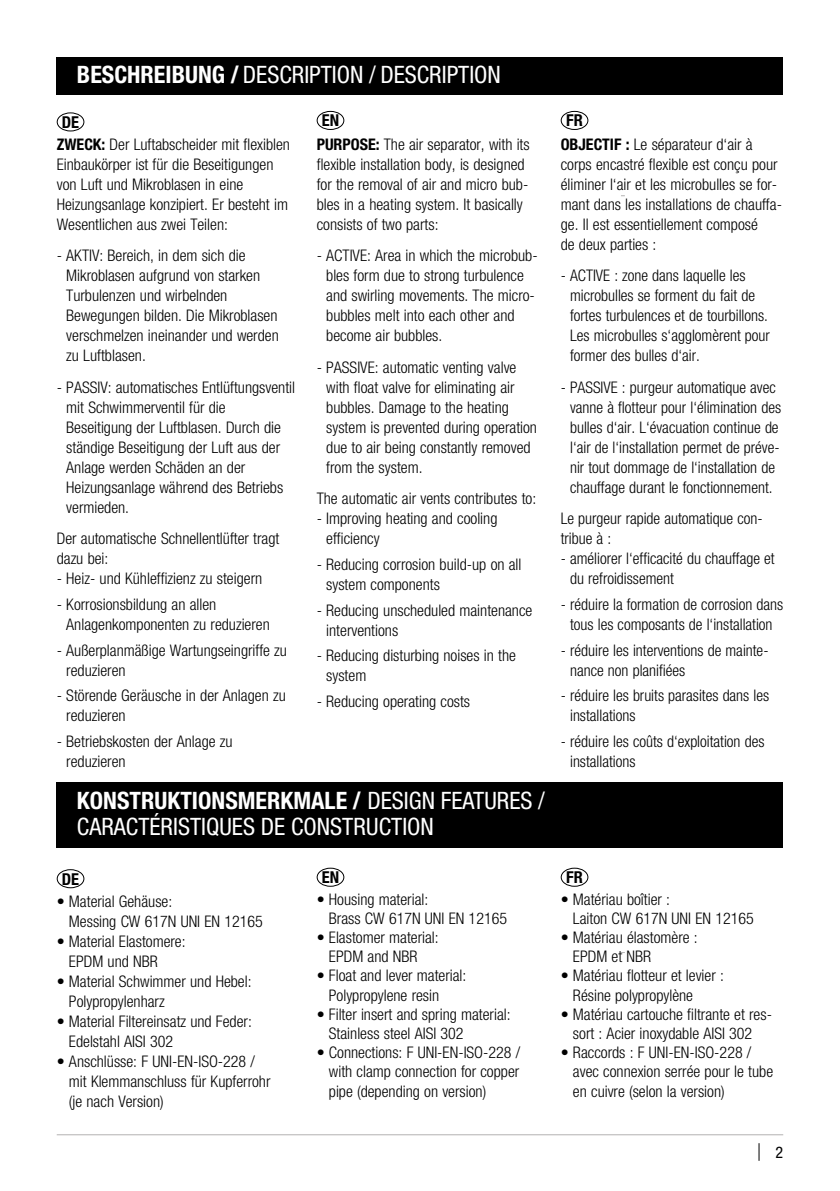
<style>
.page{position:relative;width:840px;height:1191px;background:#fff}
.page>*{position:absolute;margin:0;border:0;box-sizing:border-box;transform-origin:0 0}
.t1{font:condensed 24px "Helvetica Neue LT Pro";color:#fff}
.t2{font:700 condensed 24px "Helvetica Neue LT Pro";color:#fff}
.t3{font:700 condensed 16.4px "Helvetica Neue LT Pro";color:#000}
.t4{font:300 condensed 16px/20px "Helvetica Neue LT Pro";color:#000}
.t5{font:condensed 16px "Helvetica Neue LT Pro";color:#000}
.s1{font-weight:700}
.s2{font-weight:400}
</style>
<div class="page">
<svg style="left:758px;top:1143px;width:1px;height:17px"></svg>
<hr style="left:57px;top:1134px;width:725px;height:1px;background:#b3b2b2">
<div style="left:57px;top:57px;width:725px;height:37px;background:#000"></div>
<div style="left:57px;top:782px;width:725px;height:66px;background:#000"></div>
<div style="left:57px;top:869px;width:27px;height:19px;border:1px solid #000;border-radius:50%"></div>
<div style="left:57px;top:112px;width:27px;height:19px;border:1px solid #000;border-radius:50%"></div>
<div style="left:560px;top:867px;width:28px;height:19px;border:1px solid #000;border-radius:50%"></div>
<div style="left:560px;top:111px;width:28px;height:19px;border:1px solid #000;border-radius:50%"></div>
<div style="left:316px;top:867px;width:28px;height:19px;border:1px solid #000;border-radius:50%"></div>
<div style="left:316px;top:111px;width:28px;height:19px;border:1px solid #000;border-radius:50%"></div>
<h1 class="t1" style="left:77px;top:60px;width:425px"><span class="s1">BESCHREIBUNG /</span> DESCRIPTION / DESCRIPTION</h1>
<p class="t3" style="left:62px;top:112px;width:19px">DE</p>
<p class="t4" style="left:57px;top:134px;width:235px"><span class="s1">ZWECK:</span> Der Luftabscheider mit flexiblen Einbaukörper ist für die Beseitigungen von Luft und Mikroblasen in eine Heizungsanlage konzipiert. Er besteht im Wesentlichen aus zwei Teilen:</p>
<p class="t4" style="left:66px;top:246px;width:214px;text-indent:-10px">- AKTIV: Bereich, in dem sich die<br>Mikroblasen aufgrund von starken<br>Turbulenzen und wirbelnden<br>Bewegungen bilden. Die Mikroblasen verschmelzen ineinander und werden zu Luftblasen.</p>
<p class="t4" style="left:66px;top:377px;width:230px;text-indent:-10px">- PASSIV: automatisches Entlüftungsventil mit Schwimmerventil für die<br>Beseitigung der Luftblasen. Durch die ständige Beseitigung der Luft aus der<br>Anlage werden Schäden an der<br>Heizungsanlage während des Betriebs vermieden.</p>
<p class="t4" style="left:57px;top:528px;width:224px">Der automatische Schnellentlüfter tragt dazu bei:</p>
<p class="t4" style="left:57px;top:568px;width:207px">- Heiz- und Kühleffizienz zu steigern</p>
<p class="t4" style="left:66px;top:594px;width:205px;text-indent:-10px">- Korrosionsbildung an allen<br>Anlagenkomponenten zu reduzieren</p>
<p class="t4" style="left:66px;top:640px;width:222px;text-indent:-10px">- Außerplanmäßige Wartungseingriffe zu reduzieren</p>
<p class="t4" style="left:66px;top:685px;width:221px;text-indent:-10px">- Störende Geräusche in der Anlagen zu reduzieren</p>
<p class="t4" style="left:66px;top:731px;width:168px;text-indent:-10px">- Betriebskosten der Anlage zu reduzieren</p>
<p class="t3" style="left:321px;top:111px;width:19px">EN</p>
<p class="t4" style="left:316px;top:134px;width:214px"><span class="s1">PURPOSE:</span> The air separator, with its flexible installation body, is designed for the removal of air and micro bub&shy;bles in a heating system. It basically consists of two parts:</p>
<p class="t4" style="left:326px;top:246px;width:213px;text-indent:-10px">- ACTIVE: Area in which the microbub&shy;bles form due to strong turbulence and swirling movements. The micro&shy;bubbles melt into each other and become air bubbles.</p>
<p class="t4" style="left:326px;top:357px;width:212px;text-indent:-10px">- PASSIVE: automatic venting valve with float valve for eliminating air bubbles. Damage to the heating system is prevented during operation due to air being constantly removed from the system.</p>
<p class="t4" style="left:316px;top:488px;width:221px">The automatic air vents contributes to:</p>
<p class="t4" style="left:326px;top:508px;width:173px;text-indent:-10px">- Improving heating and cooling efficiency</p>
<p class="t4" style="left:326px;top:554px;width:197px;text-indent:-10px">- Reducing corrosion build-up on all system components</p>
<p class="t4" style="left:326px;top:600px;width:207px;text-indent:-10px">- Reducing unscheduled maintenance interventions</p>
<p class="t4" style="left:326px;top:645px;width:191px;text-indent:-10px">- Reducing disturbing noises in the system</p>
<p class="t4" style="left:316px;top:691px;width:155px">- Reducing operating costs</p>
<h1 class="t2" style="left:77px;top:786px;width:469px">KONSTRUKTIONSMERKMALE / <span class="s2">DESIGN FEATURES /</span></h1>
<h1 class="t1" style="left:77px;top:812px;width:358px">CARACTÉRISTIQUES DE CONSTRUCTION</h1>
<p class="t3" style="left:321px;top:867px;width:19px">EN</p>
<p class="t4" style="left:329px;top:889px;width:179px;line-height:19.2px;text-indent:-12px">• Housing material:<br>Brass CW 617N UNI EN 12165</p>
<p class="t4" style="left:316px;top:927px;width:123px;line-height:19.2px;text-align:center">• Elastomer material:<br>EPDM and NBR</p>
<p class="t4" style="left:329px;top:966px;width:139px;line-height:19.2px;text-indent:-12px">• Float and lever material:<br>Polypropylene resin</p>
<p class="t4" style="left:329px;top:1004px;width:183px;line-height:19.2px;text-indent:-12px">• Filter insert and spring material:<br>Stainless steel AISI 302</p>
<p class="t4" style="left:329px;top:1042px;width:193px;line-height:19.2px;text-align:justify;text-indent:-12px">• Connections: F UNI-EN-ISO-228 / with clamp connection for copper pipe (depending on version)</p>
<p class="t3" style="left:62px;top:869px;width:19px">DE</p>
<p class="t4" style="left:69px;top:891px;width:195px;text-indent:-12px">• Material Gehäuse:<br>Messing CW 617N UNI EN 12165</p>
<p class="t4" style="left:69px;top:931px;width:118px;text-indent:-12px">• Material Elastomere:<br>EPDM und NBR</p>
<p class="t4" style="left:69px;top:971px;width:184px;text-indent:-12px">• Material Schwimmer und Hebel:<br>Polypropylenharz</p>
<p class="t4" style="left:69px;top:1011px;width:184px;text-indent:-12px">• Material Filtereinsatz und Feder:<br>Edelstahl AISI 302</p>
<p class="t4" style="left:69px;top:1051px;width:203px;text-indent:-12px">• Anschlüsse: F UNI-EN-ISO-228 / mit Klemmanschluss für Kupferrohr (je nach Version)</p>
<p class="t3" style="left:566px;top:111px;width:18px">FR</p>
<p class="t4" style="left:560px;top:134px;width:223px"><span class="s1">OBJECTIF :</span> Le séparateur d‘air à corps encastré flexible est conçu pour éliminer l‘air et les microbulles se for&shy;mant dans les installations de chauffa&shy;ge. Il est essentiellement composé<br>de deux parties :</p>
<p class="t4" style="left:569px;top:266px;width:201px;text-indent:-9px">- ACTIVE : zone dans laquelle les microbulles se forment du fait de fortes turbulences et de tourbillons.<br>Les microbulles s‘agglomèrent pour former des bulles d‘air.</p>
<p class="t4" style="left:560px;top:377px;width:222px;text-align:center">- PASSIVE : purgeur automatique avec vanne à flotteur pour l‘élimination des bulles d‘air. L‘évacuation continue de l‘air de l‘installation permet de préve&shy;nir tout dommage de l‘installation de chauffage durant le fonctionnement.</p>
<p class="t4" style="left:560px;top:508px;width:201px">Le purgeur rapide automatique con&shy;tribue à :</p>
<p class="t4" style="left:569px;top:548px;width:206px;text-indent:-9px">- améliorer l‘efficacité du chauffage et du refroidissement</p>
<p class="t4" style="left:560px;top:594px;width:224px;text-align:center">- réduire la formation de corrosion dans tous les composants de l‘installation</p>
<p class="t4" style="left:569px;top:640px;width:200px;text-indent:-9px">- réduire les interventions de mainte&shy;nance non planifiées</p>
<p class="t4" style="left:569px;top:685px;width:200px;text-indent:-9px">- réduire les bruits parasites dans les installations</p>
<p class="t4" style="left:569px;top:731px;width:196px;text-indent:-9px">- réduire les coûts d‘exploitation des installations</p>
<p class="t3" style="left:566px;top:867px;width:18px">FR</p>
<p class="t4" style="left:572px;top:889px;width:182px;line-height:19.2px;text-indent:-12px">• Matériau boîtier :<br>Laiton CW 617N UNI EN 12165</p>
<p class="t4" style="left:572px;top:927px;width:126px;line-height:19.2px;text-indent:-12px">• Matériau élastomère :<br>EPDM et NBR</p>
<p class="t4" style="left:572px;top:966px;width:152px;line-height:19.2px;text-indent:-12px">• Matériau flotteur et levier :<br>Résine polypropylène</p>
<p class="t4" style="left:560px;top:1004px;width:213px;line-height:19.2px;text-align:center">• Matériau cartouche filtrante et res&shy;sort : Acier inoxydable AISI 302</p>
<p class="t4" style="left:572px;top:1042px;width:201px;line-height:19.2px;text-indent:-12px">• Raccords : F UNI-EN-ISO-228 / avec connexion serrée pour le tube en cuivre (selon la version)</p>
<p class="t5" style="left:775px;top:1142px;width:9px">2</p>
</div>
